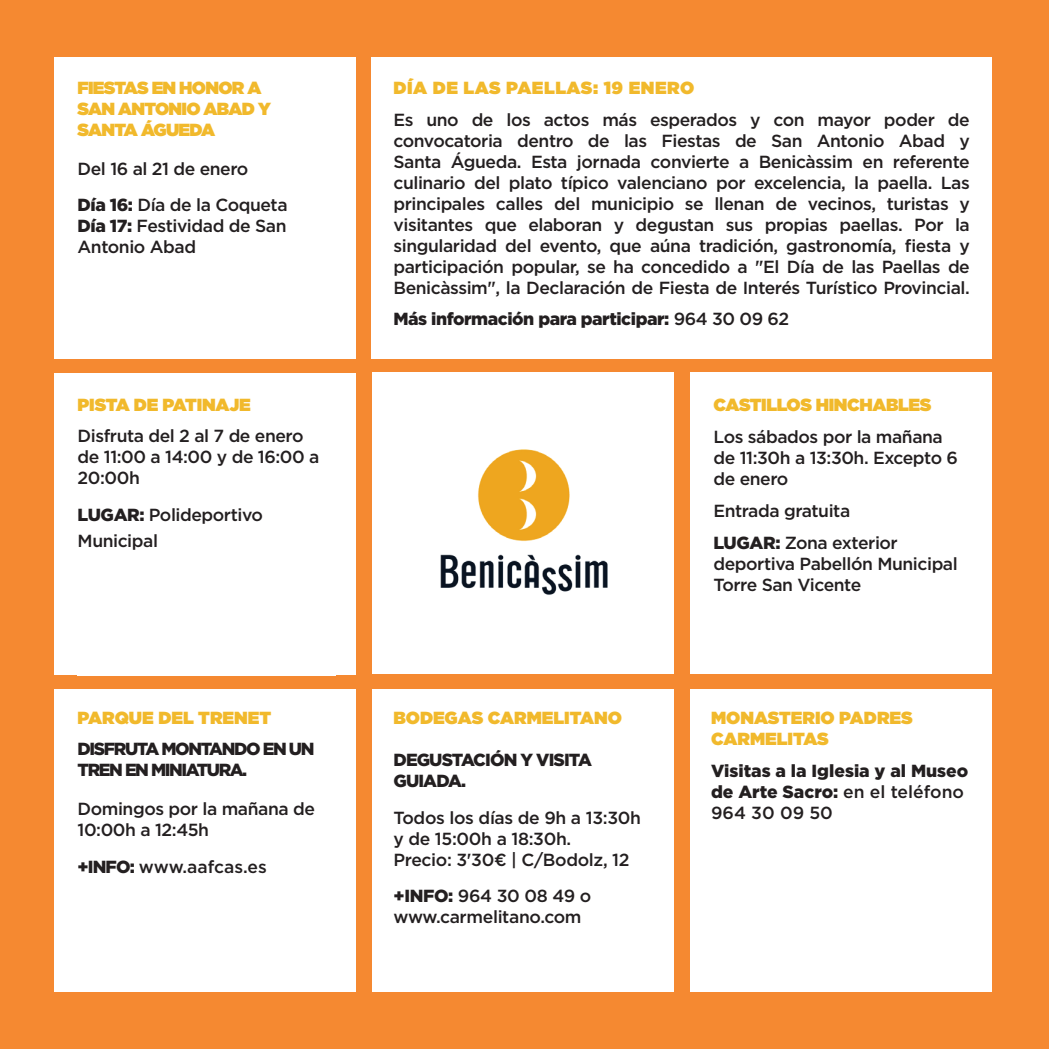
<style>
.page{position:relative;width:1049px;height:1049px;background:#f58931}
.page>*{position:absolute;margin:0;border:0;box-sizing:border-box;transform-origin:0 0}
.t1{font:500 17.5px/21px "Gotham";letter-spacing:-.025em;color:#231f20}
.t2{font:900 17.5px/21px "Gotham";letter-spacing:-.01em;color:#f1b92c}
.t3{font:900 17.5px/21px "Gotham";letter-spacing:-.04em;color:#231f20}
.t4{font:900 17.5px/21px "Gotham";color:#231f20}
.t5{font:900 17.5px/21px "Gotham";letter-spacing:-.04em;color:#f1b92c}
.t6{font:900 17.5px/21px "Gotham";letter-spacing:-.08em;color:#231f20}
.t7{font:900 17.5px "Gotham";letter-spacing:.03em;color:#f1b92c}
.t8{font:500 17.5px "Gotham";color:#231f20}
.s1{font-weight:900}
.s2{font-weight:500}
</style>
<div class="page">
<div style="left:54px;top:373px;width:302px;height:302px;background:#fff"></div>
<div style="left:372px;top:57px;width:620px;height:302px;background:#fff"></div>
<div style="left:372px;top:372px;width:302px;height:302px;background:#fff"></div>
<div style="left:372px;top:689px;width:302px;height:303px;background:#fff"></div>
<div style="left:690px;top:689px;width:302px;height:303px;background:#fff"></div>
<div style="left:690px;top:372px;width:302px;height:302px;background:#fff"></div>
<div style="left:54px;top:689px;width:302px;height:303px;background:#fff"></div>
<div style="left:78px;top:397px;width:258px;height:279px;background:#fff"></div>
<div style="left:54px;top:57px;width:302px;height:302px;background:#fff"></div>
<img style="left:440px;top:449px;width:168px;height:146px">
<p class="t5" style="left:78px;top:77px;width:195px">FIESTAS EN HONOR A<br>SAN ANTONIO ABAD Y<br>SANTA ÁGUEDA</p>
<p class="t1" style="left:78px;top:151px;width:212px;line-height:36px">Del 16 al 21 de enero<br><span class="s1">Día 16:</span> Día de la Coqueta</p>
<p class="t1" style="left:78px;top:215px;width:210px"><span class="s1">Día 17:</span> Festividad de San<br>Antonio Abad</p>
<p class="t2" style="left:78px;top:394px;width:175px">PISTA DE PATINAJE</p>
<p class="t1" style="left:78px;top:425px;width:243px">Disfruta del 2 al 7 de enero de 11:00 a 14:00 y de 16:00 a<br>20:00h</p>
<p class="t1" style="left:78px;top:501px;width:187px;line-height:26px"><span class="s1">LUGAR:</span> Polideportivo<br>Municipal</p>
<p class="t2" style="left:78px;top:707px;width:195px">PARQUE DEL TRENET</p>
<p class="t6" style="left:78px;top:738px;width:238px">DISFRUTA MONTANDO EN UN<br>TREN EN MINIATURA.</p>
<p class="t1" style="left:78px;top:798px;width:239px">Domingos por la mañana de<br>10:00h a 12:45h</p>
<p class="t8" style="left:78px;top:856px;width:191px"><span class="s1">+INFO:</span> www.aafcas.es</p>
<p class="t7" style="left:393px;top:75px;width:302px">DÍA DE LAS PAELLAS: 19 ENERO</p>
<p class="t1" style="left:393px;top:109px;width:578px;text-align:justify">Es uno de los actos más esperados y con mayor poder de convocatoria dentro de las Fiestas de San Antonio Abad y Santa Águeda. Esta jornada convierte a Benicàssim en referente culinario del plato típico valenciano por excelencia, la paella. Las principales calles del municipio se llenan de vecinos, turistas y visitantes que elaboran y degustan sus propias paellas. Por la singularidad del evento, que aúna tradición, gastronomía, fiesta y participación popular, se ha concedido a "El Día de las Paellas de Benicàssim", la Declaración de Fiesta de Interés Turístico Provincial.</p>
<p class="t3" style="left:393px;top:308px;width:397px">Más información para participar: <span class="s2">964 30 09 62</span></p>
<p class="t2" style="left:393px;top:707px;width:230px">BODEGAS CARMELITANO</p>
<p class="t3" style="left:393px;top:749px;width:200px">DEGUSTACIÓN Y VISITA<br>GUIADA.</p>
<p class="t1" style="left:393px;top:807px;width:249px">Todos los días de 9h a 13:30h y de 15:00h a 18:30h.<br>Precio: 3'30€ | C/Bodolz, 12</p>
<p class="t1" style="left:393px;top:885px;width:199px"><span class="s1">+INFO:</span> 964 30 08 49 o www.carmelitano.com</p>
<p class="t2" style="left:713px;top:394px;width:220px">CASTILLOS HINCHABLES</p>
<p class="t1" style="left:713px;top:426px;width:246px">Los sábados por la mañana de 11:30h a 13:30h. Excepto 6 de enero</p>
<p class="t1" style="left:713px;top:494px;width:186px;line-height:32px">Entrada gratuita<br><span class="s1">LUGAR:</span> Zona exterior</p>
<p class="t1" style="left:713px;top:553px;width:246px">deportiva Pabellón Municipal<br>Torre San Vicente</p>
<p class="t2" style="left:711px;top:707px;width:203px">MONASTERIO PADRES<br>CARMELITAS</p>
<p class="t4" style="left:711px;top:760px;width:259px">Visitas a la Iglesia y al Museo de Arte Sacro: <span class="s2">en el teléfono<br>964 30 09 50</span></p>
</div>
